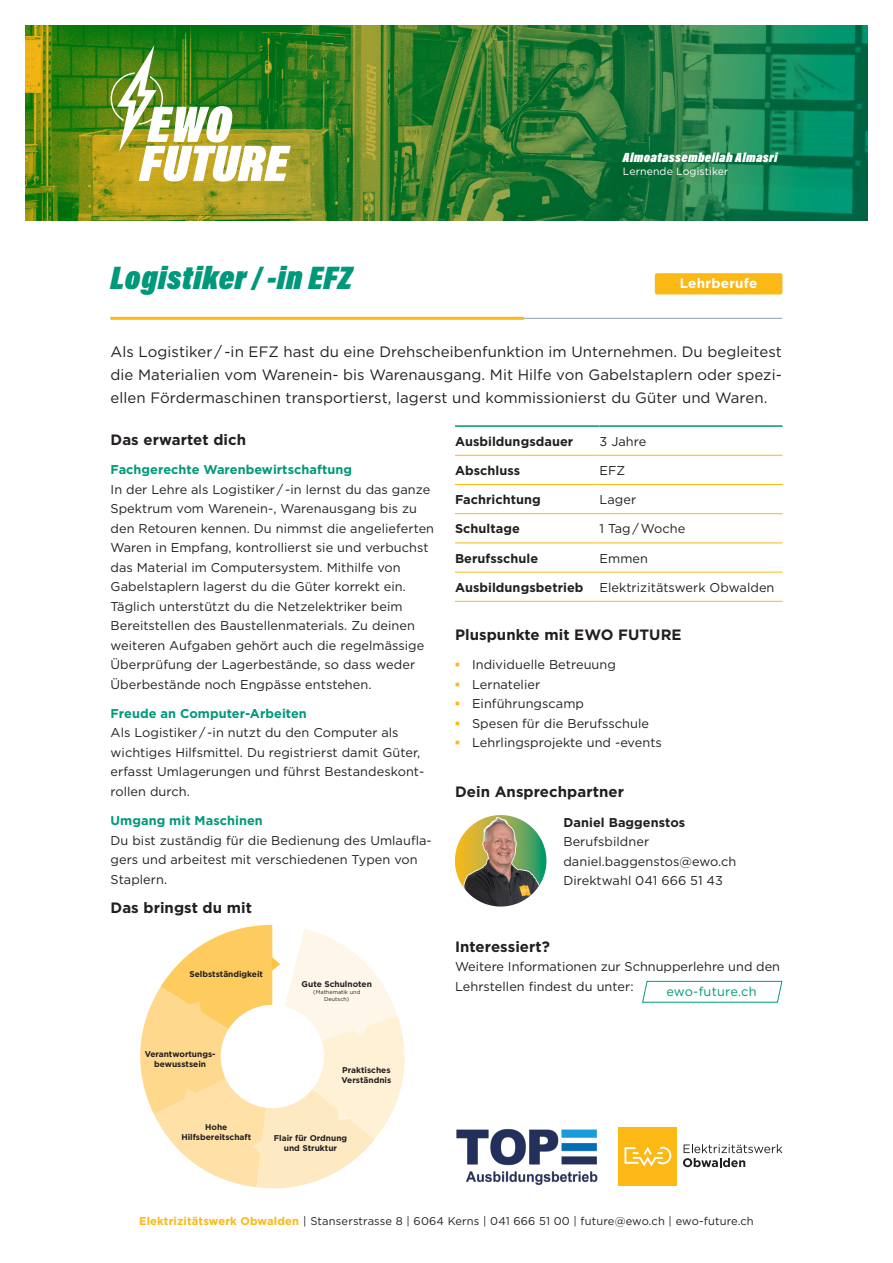
<style>
.page{position:relative;width:893px;height:1263px;background:#fff}
.page>*{position:absolute;margin:0;border:0;box-sizing:border-box;transform-origin:0 0}
.t1{font:italic 900 33px "Acumin Pro Cond";letter-spacing:.015em;color:#00987b}
.t2{font:15px/22.8px "Gotham";letter-spacing:.005em;color:#231f20;text-align:justify}
.t3{font:700 15px "Gotham";letter-spacing:.005em;color:#231f20}
.t4{font:italic 900 13.5px "Acumin Pro Cond";letter-spacing:.02em;color:#fff}
.t5{font:700 13.5px "Gotham";letter-spacing:.02em;color:#fff}
.t6{font:12.75px/19.5px "Gotham";letter-spacing:.005em;color:#231f20}
.t7{font:700 12.75px "Gotham";letter-spacing:.005em;color:#231f20}
.t8{font:700 12.75px "Gotham";letter-spacing:.005em;color:#00987b}
.t9{font:12.75px "Gotham";letter-spacing:.02em;color:#00987b}
.t10{font:11.25px "Gotham";letter-spacing:.015em;color:#231f20}
.t11{font:10.5px "Gotham";letter-spacing:.01em;color:#fff}
.t12{font:700 8.4px/10.1px "Gotham";color:#231f20;text-align:center}
.t13{font:5.55px/6.8px "Gotham";color:#231f20;text-align:center}
.s1{font-family:"Times New Roman";font-weight:700;font-size:13.5px;color:#fcb814}
.s2{font-weight:700;color:#fcb814}
</style>
<div class="page">
<svg style="left:26px;top:26px;width:841px;height:195px;background:#398336"></svg>
<hr style="left:111px;top:318px;width:671px;height:1px;background:#89a0ac">
<hr style="left:111px;top:317px;width:413px;height:3px;background:#fcb814">
<div style="left:655px;top:273px;width:127px;height:21px;background:#fcb814;border-radius:2px"></div>
<svg style="left:111px;top:45px;width:180px;height:137px"></svg>
<svg style="left:683px;top:1144px;width:99px;height:23px"></svg>
<div style="left:619px;top:1127px;width:58px;height:59px;background:#fcb814"></div>
<svg style="left:624px;top:1147px;width:47px;height:19px"></svg>
<img style="left:456px;top:1129px;width:142px;height:56px">
<img style="left:455px;top:815px;width:91px;height:91px;border-radius:46px">
<hr style="left:455px;top:455px;width:145px;height:1px;background:#fcb814">
<hr style="left:600px;top:455px;width:183px;height:1px;background:#fcb814">
<hr style="left:455px;top:484px;width:145px;height:1px;background:#fcb814">
<hr style="left:600px;top:484px;width:183px;height:1px;background:#fcb814">
<hr style="left:455px;top:513px;width:145px;height:1px;background:#fcb814">
<hr style="left:600px;top:513px;width:183px;height:1px;background:#fcb814">
<hr style="left:455px;top:542px;width:145px;height:1px;background:#fcb814">
<hr style="left:600px;top:542px;width:183px;height:1px;background:#fcb814">
<hr style="left:455px;top:572px;width:145px;height:1px;background:#fcb814">
<hr style="left:600px;top:572px;width:183px;height:1px;background:#fcb814">
<hr style="left:455px;top:601px;width:145px;height:1px;background:#fcb814">
<hr style="left:600px;top:601px;width:183px;height:1px;background:#fcb814">
<hr style="left:455px;top:425px;width:145px;height:2px;background:#00987b">
<hr style="left:600px;top:425px;width:183px;height:2px;background:#00987b">
<svg style="left:140px;top:925px;width:265px;height:264px"></svg>
<svg style="left:642px;top:980px;width:141px;height:23px"></svg>
<h1 class="t1" style="left:111px;top:256px;width:243px">Logistiker/-in EFZ</h1>
<p class="t4" style="left:623px;top:149px;width:156px">Almoatassembellah Almasri</p>
<p class="t11" style="left:623px;top:164px;width:107px">Lernende Logistiker</p>
<p class="t5" style="left:680px;top:275px;width:79px">Lehrberufe</p>
<p class="t2" style="left:111px;top:340px;width:673px">Als Logistiker / -in EFZ hast du eine Drehscheibenfunktion im Unternehmen. Du begleitest die Materialien vom Warenein- bis Warenausgang. Mit Hilfe von Gabelstaplern oder spezi&shy;ellen Fördermaschinen transportierst, lagerst und kommissionierst du Güter und Waren.</p>
<p class="t3" style="left:111px;top:430px;width:137px">Das erwartet dich</p>
<p class="t8" style="left:111px;top:461px;width:243px">Fachgerechte Warenbewirtschaftung</p>
<p class="t6" style="left:111px;top:479px;width:325px">In der Lehre als Logistiker / -in lernst du das ganze Spektrum vom Warenein-, Warenausgang bis zu den Retouren kennen. Du nimmst die angelieferten Waren in Empfang, kontrollierst sie und verbuchst das Material im Computersystem. Mithilfe von Gabelstaplern lagerst du die Güter korrekt ein.<br>Täglich unterstützt du die Netzelektriker beim Bereitstellen des Baustellenmaterials. Zu deinen weiteren Aufgaben gehört auch die regelmässige Überprüfung der Lagerbestände, so dass weder Überbestände noch Engpässe entstehen.</p>
<p class="t8" style="left:111px;top:705px;width:198px">Freude an Computer-Arbeiten</p>
<p class="t6" style="left:111px;top:723px;width:315px">Als Logistiker / -in nutzt du den Computer als wichtiges Hilfsmittel. Du registrierst damit Güter, erfasst Umlagerungen und führst Bestandeskont&shy;rollen durch.</p>
<p class="t8" style="left:111px;top:812px;width:154px">Umgang mit Maschinen</p>
<p class="t6" style="left:111px;top:830px;width:323px">Du bist zuständig für die Bedienung des Umlaufla&shy;gers und arbeitest mit verschiedenen Typen von<br>Staplern.</p>
<p class="t3" style="left:111px;top:898px;width:143px">Das bringst du mit</p>
<p class="t7" style="left:455px;top:433px;width:120px">Ausbildungsdauer</p>
<p class="t6" style="left:600px;top:431px;width:48px">3 Jahre</p>
<p class="t7" style="left:455px;top:462px;width:67px">Abschluss</p>
<p class="t6" style="left:600px;top:460px;width:27px">EFZ</p>
<p class="t7" style="left:455px;top:491px;width:87px">Fachrichtung</p>
<p class="t6" style="left:600px;top:490px;width:38px">Lager</p>
<p class="t7" style="left:455px;top:520px;width:66px">Schultage</p>
<p class="t6" style="left:600px;top:519px;width:87px">1 Tag / Woche</p>
<p class="t7" style="left:455px;top:550px;width:85px">Berufsschule</p>
<p class="t6" style="left:600px;top:548px;width:50px">Emmen</p>
<p class="t7" style="left:455px;top:579px;width:130px">Ausbildungsbetrieb</p>
<p class="t6" style="left:600px;top:577px;width:176px">Elektrizitätswerk Obwalden</p>
<p class="t3" style="left:455px;top:625px;width:228px">Pluspunkte mit EWO FUTURE</p>
<p class="t6" style="left:455px;top:654px;width:162px"><span class="s1">▪</span> Individuelle Betreuung</p>
<p class="t6" style="left:455px;top:674px;width:87px"><span class="s1">▪</span> Lernatelier</p>
<p class="t6" style="left:455px;top:693px;width:130px"><span class="s1">▪</span> Einführungscamp</p>
<p class="t6" style="left:455px;top:713px;width:196px"><span class="s1">▪</span> Spesen für die Berufsschule</p>
<p class="t6" style="left:455px;top:732px;width:208px"><span class="s1">▪</span> Lehrlingsprojekte und -events</p>
<p class="t3" style="left:455px;top:782px;width:171px">Dein Ansprechpartner</p>
<p class="t7" style="left:563px;top:814px;width:123px">Daniel Baggenstos</p>
<p class="t6" style="left:563px;top:831px;width:174px">Berufsbildner daniel.baggenstos@ewo.ch<br>Direktwahl 041 666 51 43</p>
<p class="t12" style="left:189px;top:968px;width:75px">Selbstständigkeit</p>
<p class="t12" style="left:302px;top:979px;width:72px">Gute Schulnoten</p>
<p class="t13" style="left:313px;top:988px;width:49px">(Mathematik und<br>Deutsch)</p>
<p class="t12" style="left:145px;top:1048px;width:72px">Verantwortungs&shy;bewusstsein</p>
<p class="t12" style="left:181px;top:1122px;width:71px">Hohe<br>Hilfsbereitschaft</p>
<p class="t12" style="left:342px;top:1065px;width:51px;text-align:left">Praktisches<br>Verständnis</p>
<p class="t12" style="left:274px;top:1133px;width:75px">Flair für Ordnung und Struktur</p>
<p class="t3" style="left:455px;top:937px;width:97px">Interessiert?</p>
<p class="t6" style="left:455px;top:957px;width:327px">Weitere Informationen zur Schnupperlehre und den<br>Lehrstellen findest du unter:</p>
<p class="t9" style="left:666px;top:983px;width:92px">ewo-future.ch</p>
<p class="t10" style="left:139px;top:1214px;width:616px"><span class="s2">Elektrizitätswerk Obwalden</span> | Stanserstrasse 8 | 6064 Kerns | 041 666 51 00 | future@ewo.ch | ewo-future.ch</p>
</div>
